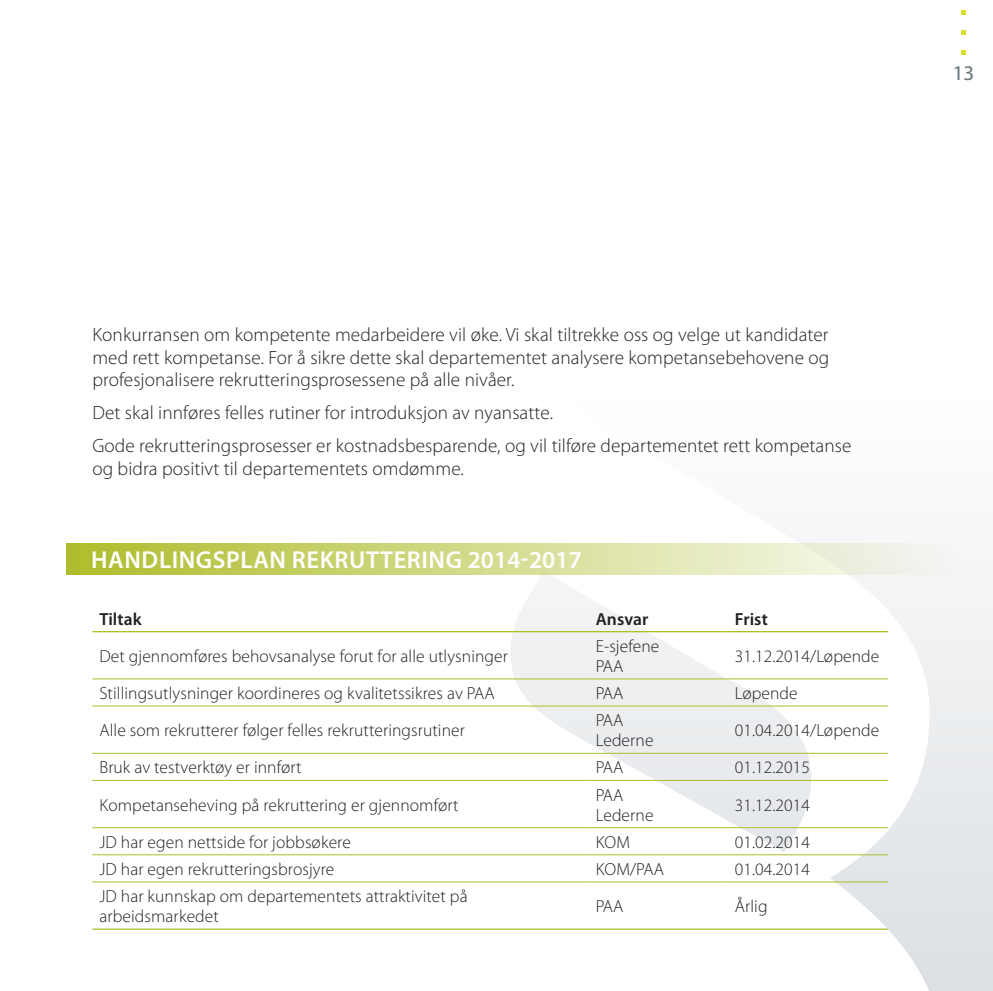
<style>
.page{position:relative;width:993px;height:991px;background:#fff}
.page>*{position:absolute;margin:0;border:0;box-sizing:border-box;transform-origin:0 0}
.t1{font:600 24.5px "Myriad Pro";letter-spacing:.025em;color:#fff}
.t2{font:21px "Myriad Pro";color:#687379}
.t3{font:300 19.25px/22.8px "Myriad Pro";letter-spacing:.005em;color:#231f20;text-align:justify}
.t4{font:300 17.5px/20.1px "Myriad Pro";letter-spacing:.005em;color:#231f20}
.t5{font:600 17.5px "Myriad Pro";letter-spacing:.005em;color:#231f20}
</style>
<div class="page">
<svg style="left:510px;top:574px;width:60px;height:255px"></svg>
<svg style="left:570px;top:550px;width:422px;height:441px"></svg>
<svg style="left:961px;top:10px;width:4px;height:4px"></svg>
<svg style="left:961px;top:30px;width:4px;height:4px"></svg>
<svg style="left:961px;top:50px;width:4px;height:4px"></svg>
<div style="left:66px;top:543px;width:888px;height:31px;background:linear-gradient(to right,#b1be2d,#f9faf9)"></div>
<hr style="left:92px;top:679px;width:496px;height:1px;background:#afbd2c">
<hr style="left:588px;top:679px;width:139px;height:1px;background:#afbd2c">
<hr style="left:727px;top:679px;width:161px;height:1px;background:#afbd2c">
<hr style="left:92px;top:706px;width:496px;height:1px;background:#afbd2c">
<hr style="left:588px;top:706px;width:139px;height:1px;background:#afbd2c">
<hr style="left:727px;top:706px;width:161px;height:1px;background:#afbd2c">
<hr style="left:92px;top:753px;width:496px;height:1px;background:#afbd2c">
<hr style="left:588px;top:753px;width:139px;height:1px;background:#afbd2c">
<hr style="left:727px;top:753px;width:161px;height:1px;background:#afbd2c">
<hr style="left:92px;top:780px;width:496px;height:1px;background:#afbd2c">
<hr style="left:588px;top:780px;width:139px;height:1px;background:#afbd2c">
<hr style="left:727px;top:780px;width:161px;height:1px;background:#afbd2c">
<hr style="left:92px;top:827px;width:496px;height:1px;background:#afbd2c">
<hr style="left:588px;top:827px;width:139px;height:1px;background:#afbd2c">
<hr style="left:727px;top:827px;width:161px;height:1px;background:#afbd2c">
<hr style="left:92px;top:854px;width:496px;height:1px;background:#afbd2c">
<hr style="left:588px;top:854px;width:139px;height:1px;background:#afbd2c">
<hr style="left:727px;top:854px;width:161px;height:1px;background:#afbd2c">
<hr style="left:92px;top:928px;width:496px;height:2px;background:#afbd2c">
<hr style="left:588px;top:928px;width:139px;height:2px;background:#afbd2c">
<hr style="left:727px;top:928px;width:161px;height:2px;background:#afbd2c">
<hr style="left:92px;top:631px;width:496px;height:1px;background:#afbd2c">
<hr style="left:588px;top:631px;width:139px;height:1px;background:#afbd2c">
<hr style="left:727px;top:631px;width:161px;height:1px;background:#afbd2c">
<hr style="left:92px;top:882px;width:496px;height:1px;background:#afbd2c">
<hr style="left:588px;top:882px;width:139px;height:1px;background:#afbd2c">
<hr style="left:727px;top:882px;width:161px;height:1px;background:#afbd2c">
<p class="t2" style="left:952px;top:60px;width:23px">13</p>
<p class="t3" style="left:92px;top:323px;width:738px">Konkurransen om kompetente medarbeidere vil øke. Vi skal tiltrekke oss og velge ut kandidater med rett kompetanse. For å sikre dette skal departementet analysere kompetansebehovene og profesjonalisere rekrutteringsprosessene på alle nivåer.</p>
<p class="t3" style="left:92px;top:396px;width:760px;line-height:32.7px">Det skal innføres felles rutiner for introduksjon av nyansatte.<br>Gode rekrutteringsprosesser er kostnadsbesparende, og vil tilføre departementet rett kompetanse</p>
<p class="t3" style="left:92px;top:456px;width:373px">og bidra positivt til departementets omdømme.</p>
<h1 class="t1" style="left:91px;top:544px;width:492px">HANDLINGSPLAN REKRUTTERING 2014-2017</h1>
<p class="t5" style="left:99px;top:608px;width:44px">Tiltak</p>
<p class="t5" style="left:595px;top:608px;width:54px">Ansvar</p>
<p class="t5" style="left:734px;top:608px;width:35px">Frist</p>
<p class="t4" style="left:99px;top:646px;width:410px">Det gjennomføres behovsanalyse forut for alle utlysninger</p>
<p class="t4" style="left:595px;top:636px;width:65px">E-sjefene<br>PAA</p>
<p class="t4" style="left:734px;top:646px;width:146px">31.12.2014/Løpende</p>
<p class="t4" style="left:99px;top:683px;width:397px">Stillingsutlysninger koordineres og kvalitetssikres av PAA</p>
<p class="t4" style="left:595px;top:683px;width:29px">PAA</p>
<p class="t4" style="left:734px;top:683px;width:64px">Løpende</p>
<p class="t4" style="left:99px;top:720px;width:367px">Alle som rekrutterer følger felles rekrutteringsrutiner</p>
<p class="t4" style="left:595px;top:710px;width:59px">PAA<br>Lederne</p>
<p class="t4" style="left:734px;top:720px;width:146px">01.04.2014/Løpende</p>
<p class="t4" style="left:99px;top:757px;width:204px">Bruk av testverktøy er innført</p>
<p class="t4" style="left:595px;top:757px;width:29px">PAA</p>
<p class="t4" style="left:734px;top:757px;width:77px">01.12.2015</p>
<p class="t4" style="left:99px;top:794px;width:361px">Kompetanseheving på rekruttering er gjennomført</p>
<p class="t4" style="left:595px;top:784px;width:59px">PAA<br>Lederne</p>
<p class="t4" style="left:734px;top:794px;width:77px">31.12.2014</p>
<p class="t4" style="left:99px;top:832px;width:253px">JD har egen nettside for jobbsøkere</p>
<p class="t4" style="left:595px;top:832px;width:36px">KOM</p>
<p class="t4" style="left:734px;top:832px;width:77px">01.02.2014</p>
<p class="t4" style="left:99px;top:859px;width:236px">JD har egen rekrutteringsbrosjyre</p>
<p class="t4" style="left:595px;top:859px;width:70px">KOM/PAA</p>
<p class="t4" style="left:734px;top:859px;width:77px">01.04.2014</p>
<p class="t4" style="left:99px;top:886px;width:369px">JD har kunnskap om departementets attraktivitet på arbeidsmarkedet</p>
<p class="t4" style="left:595px;top:896px;width:29px">PAA</p>
<p class="t4" style="left:734px;top:896px;width:34px">Årlig</p>
</div>
